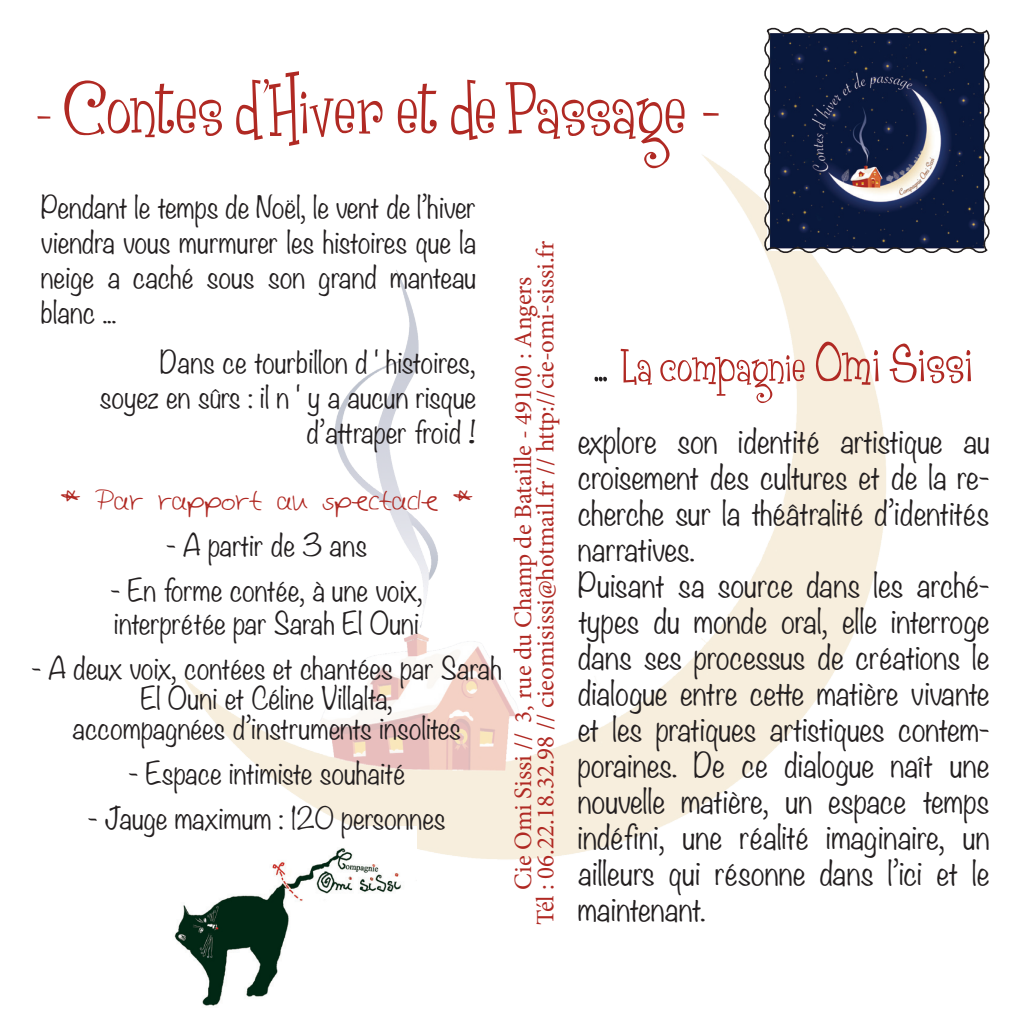
<style>
.page{position:relative;width:1028px;height:1028px;background:#fff}
.page>*{position:absolute;margin:0;border:0;box-sizing:border-box;transform-origin:0 0}
.t1{font:80px "Grenouille";color:#b02923}
.t2{font:50px "Grenouille";color:#b02923}
.t3{font:35px "Job Boof";color:#b02923}
.t4{font:300 30px/36px "Noteworthy";color:#231f20;text-align:justify}
.t5{font:300 27.5px/35px "Noteworthy";color:#231f20;text-align:justify}
.t6{font:25px "Minion Pro";color:#b02923}
.s1{font-size:75px}
.s2{font-size:90px}
.s3{font-size:60px;color:#231f20}
.s4{font-size:60px}
</style>
<div class="page">
<img style="left:184px;top:155px;width:702px;height:705px">
<svg style="left:762px;top:27px;width:228px;height:228px;background:#313c59"></svg>
<img style="left:174px;top:826px;width:243px;height:180px">
<p class="t1" style="left:35px;top:64px;width:687px"><span class="s1">-</span> Contes d’Hiver et de Passage <span class="s2">-</span></p>
<p class="t5" style="left:41px;top:189px;width:437px">Pendant le temps de Noël, le vent de l’hiver viendra vous murmurer les histoires que la neige a caché sous son grand manteau blanc ...</p>
<p class="t5" style="left:160px;top:344px;width:317px">Dans ce tourbillon d ' histoires,</p>
<p class="t5" style="left:100px;top:379px;width:378px">soyez en sûrs : il n ' y a aucun risque</p>
<p class="t5" style="left:306px;top:414px;width:171px">d’attraper froid !</p>
<p class="t3" style="left:61px;top:483px;width:413px">* Par rapport au spectacle *</p>
<p class="t5" style="left:166px;top:527px;width:202px">- A partir de 3 ans</p>
<p class="t5" style="left:111px;top:572px;width:314px">- En forme contée, à une voix,</p>
<p class="t5" style="left:114px;top:605px;width:306px">interprétée par Sarah El Ouni</p>
<p class="t5" style="left:31px;top:652px;width:472px;line-height:30px;text-align:center">- A deux voix, contées et chantées par Sarah<br>El Ouni et Céline Villalta,</p>
<p class="t5" style="left:72px;top:710px;width:390px">accompagnées d’instruments insolites</p>
<p class="t5" style="left:128px;top:755px;width:278px">- Espace intimiste souhaité</p>
<p class="t5" style="left:88px;top:800px;width:359px">- Jauge maximum : 120 personnes</p>
<p class="t6" style="left:529px;top:925px;width:686px;rotate:-90deg">Tél : 06.22.18.32.98 // cieomisissi@hotmail.fr // http://cie-omi-sissi.fr</p>
<p class="t6" style="left:506px;top:889px;width:615px;rotate:-90deg">Cie Omi Sissi // 3, rue du Champ de Bataille - 49100 : Angers</p>
<p class="t2" style="left:594px;top:338px;width:381px"><span class="s3">...</span> La compagnie <span class="s4">Omi Sissi</span></p>
<p class="t4" style="left:578px;top:422px;width:413px">explore son identité artistique au croisement des cultures et de la re&shy;cherche sur la théâtralité d’identités narratives.</p>
<p class="t4" style="left:578px;top:566px;width:413px">Puisant sa source dans les arché&shy;types du monde oral, elle interroge dans ses processus de créations le dialogue entre cette matière vivante et les pratiques artistiques contem&shy;poraines. De ce dialogue naît une nouvelle matière, un espace temps indéfini, une réalité imaginaire, un ailleurs qui résonne dans l’ici et le maintenant.</p>
</div>
